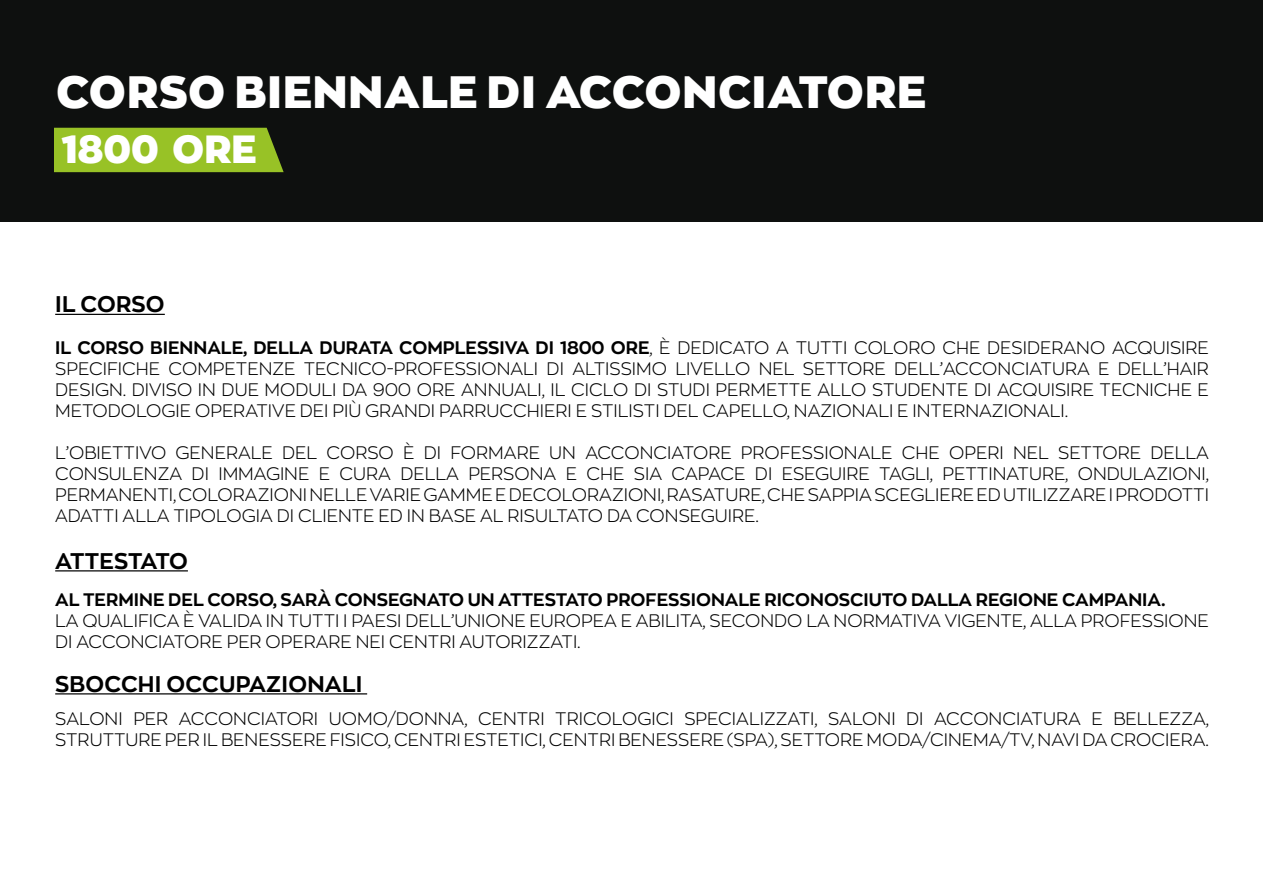
<style>
.page{position:relative;width:1263px;height:893px;background:#fff}
.page>*{position:absolute;margin:0;border:0;box-sizing:border-box;transform-origin:0 0}
.t1{font:900 45px "Zona Pro";letter-spacing:.02em;color:#fff}
.t2{font:900 39px "Zona Pro";color:#fff}
.t3{font:700 22.5px "Zona Pro";letter-spacing:.01em;color:#000}
.t4{font:700 22.5px "Zona Pro";letter-spacing:-.02em;color:#000}
.t5{font:300 18px/21px "Zona Pro";color:#000;text-align:justify}
.t6{font:700 18px "Zona Pro";color:#000}
.s1{font-weight:700}
</style>
<div class="page">
<div style="left:0;top:0;width:1263px;height:221px;background:#0e100f"></div>
<div style="left:54px;top:128px;width:230px;height:44px;background:#98c226"></div>
<hr style="left:55px;top:314px;width:110px;height:1px;background:#000">
<hr style="left:55px;top:570px;width:133px;height:1px;background:#000">
<hr style="left:55px;top:693px;width:312px;height:1px;background:#000">
<h1 class="t1" style="left:56px;top:62px;width:871px">CORSO BIENNALE DI ACCONCIATORE</h1>
<h2 class="t2" style="left:61px;top:123px;width:197px">1800 ORE</h2>
<p class="t3" style="left:55px;top:289px;width:111px">IL CORSO</p>
<p class="t5" style="left:55px;top:337px;width:1155px"><span class="s1">IL CORSO BIENNALE, DELLA DURATA COMPLESSIVA DI 1800 ORE</span>, È DEDICATO A TUTTI COLORO CHE DESIDERANO ACQUISIRE SPECIFICHE COMPETENZE TECNICO-PROFESSIONALI DI ALTISSIMO LIVELLO NEL SETTORE DELL’ACCONCIATURA E DELL’HAIR DESIGN. DIVISO IN DUE MODULI DA 900 ORE ANNUALI, IL CICLO DI STUDI PERMETTE ALLO STUDENTE DI ACQUISIRE TECNICHE E METODOLOGIE OPERATIVE DEI PIÙ GRANDI PARRUCCHIERI E STILISTI DEL CAPELLO, NAZIONALI E INTERNAZIONALI.</p>
<p class="t5" style="left:55px;top:442px;width:1155px">L’OBIETTIVO GENERALE DEL CORSO È DI FORMARE UN ACCONCIATORE PROFESSIONALE CHE OPERI NEL SETTORE DELLA CONSULENZA DI IMMAGINE E CURA DELLA PERSONA E CHE SIA CAPACE DI ESEGUIRE TAGLI, PETTINATURE, ONDULAZIONI, PERMANENTI, COLORAZIONI NELLE VARIE GAMME E DECOLORAZIONI, RASATURE, CHE SAPPIA SCEGLIERE ED UTILIZZARE I PRODOTTI ADATTI ALLA TIPOLOGIA DI CLIENTE ED IN BASE AL RISULTATO DA CONSEGUIRE.</p>
<p class="t4" style="left:55px;top:546px;width:134px">ATTESTATO</p>
<p class="t6" style="left:55px;top:588px;width:1112px">AL TERMINE DEL CORSO, SARÀ CONSEGNATO UN ATTESTATO PROFESSIONALE RICONOSCIUTO DALLA REGIONE CAMPANIA.</p>
<p class="t5" style="left:55px;top:610px;width:1155px">LA QUALIFICA È VALIDA IN TUTTI I PAESI DELL’UNIONE EUROPEA E ABILITA, SECONDO LA NORMATIVA VIGENTE, ALLA PROFESSIONE<br>DI ACCONCIATORE PER OPERARE NEI CENTRI AUTORIZZATI.</p>
<p class="t3" style="left:55px;top:669px;width:309px">SBOCCHI OCCUPAZIONALI</p>
<p class="t5" style="left:55px;top:707px;width:1155px">SALONI PER ACCONCIATORI UOMO/DONNA, CENTRI TRICOLOGICI SPECIALIZZATI, SALONI DI ACCONCIATURA E BELLEZZA,<br>STRUTTURE PER IL BENESSERE FISICO, CENTRI ESTETICI, CENTRI BENESSERE (SPA), SETTORE MODA/CINEMA/TV, NAVI DA CROCIERA.</p>
</div>
